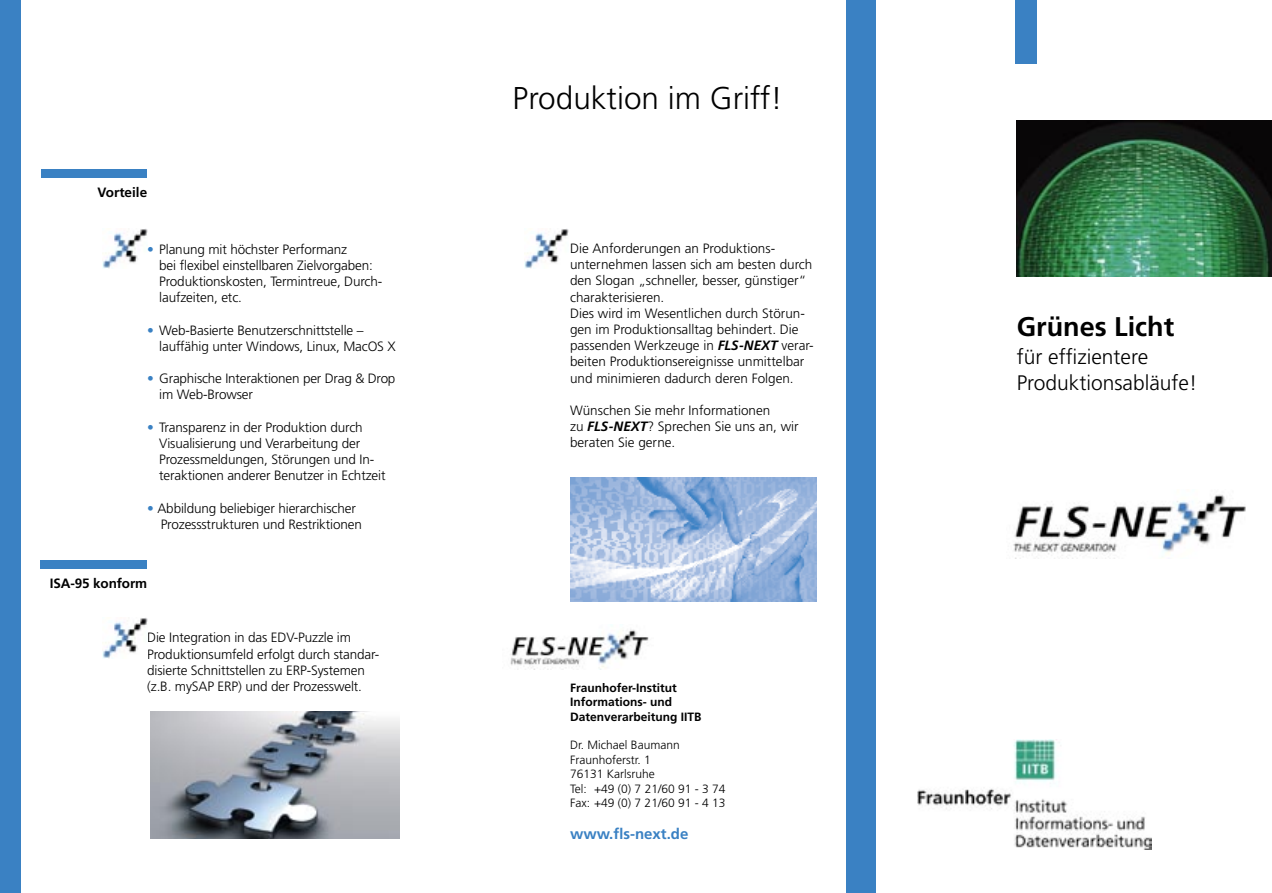
<style>
.page{position:relative;width:1272px;height:893px;background:#fff}
.page>*{position:absolute;margin:0;border:0;box-sizing:border-box;transform-origin:0 0}
.t1{font:300 31.5px "Frutiger";color:#000}
.t2{font:700 27px "Frutiger";color:#000}
.t3{font:300 21px "Frutiger";color:#000}
.t4{font:700 15px "Frutiger";color:#3a81c3}
.t5{font:300 13.5px/16.2px "Frutiger";letter-spacing:-.01em;color:#000}
.t6{font:700 13.5px "Frutiger";letter-spacing:-.01em;color:#000}
.t7{font:300 12px "Frutiger";color:#000}
.t8{font:700 12px "Frutiger";color:#000}
.s1{color:#3a81c3}
.s2{font-weight:700;font-style:italic}
</style>
<div class="page">
<div style="left:846px;top:0;width:30px;height:893px;background:#3a81c3"></div>
<div style="left:0;top:0;width:21px;height:893px;background:#3a81c3"></div>
<img style="left:570px;top:478px;width:246px;height:124px">
<img style="left:510px;top:629px;width:139px;height:41px">
<div style="left:41px;top:170px;width:105px;height:8px;background:#3a81c3"></div>
<img style="left:102px;top:229px;width:45px;height:39px">
<div style="left:1015px;top:0;width:21px;height:64px;background:#3a81c3"></div>
<img style="left:1016px;top:120px;width:255px;height:156px">
<img style="left:917px;top:739px;width:234px;height:110px">
<img style="left:1013px;top:494px;width:233px;height:64px">
<img style="left:150px;top:712px;width:250px;height:127px">
<img style="left:524px;top:229px;width:45px;height:39px">
<div style="left:40px;top:560px;width:106px;height:9px;background:#3a81c3"></div>
<img style="left:102px;top:618px;width:45px;height:40px">
<p class="t6" style="left:98px;top:185px;width:51px">Vorteile</p>
<p class="t5" style="left:159px;top:241px;width:225px;text-indent:-12px"><span class="s1">•</span> Planung mit höchster Performanz<br>bei flexibel einstellbaren Zielvorgaben:<br>Produktionskosten, Termintreue, Durch&shy;laufzeiten, etc.</p>
<p class="t5" style="left:147px;top:322px;width:218px"><span class="s1">•</span> Web-Basierte Benutzerschnittstelle –</p>
<p class="t5" style="left:159px;top:338px;width:238px">lauffähig unter Windows, Linux, MacOS X</p>
<p class="t5" style="left:159px;top:370px;width:238px;text-indent:-12px"><span class="s1">•</span> Graphische Interaktionen per Drag &amp; Drop im Web-Browser</p>
<p class="t5" style="left:159px;top:419px;width:228px;text-indent:-12px"><span class="s1">•</span> Transparenz in der Produktion durch Visualisierung und Verarbeitung der Prozessmeldungen, Störungen und In&shy;teraktionen anderer Benutzer in Echtzeit</p>
<p class="t5" style="left:161px;top:500px;width:203px;text-indent:-14px"><span class="s1">•</span> Abbildung beliebiger hierarchischer<br>Prozessstrukturen und Restriktionen</p>
<p class="t6" style="left:50px;top:575px;width:99px">ISA-95 konform</p>
<p class="t5" style="left:147px;top:630px;width:205px">Die Integration in das EDV-Puzzle im</p>
<p class="t5" style="left:147px;top:646px;width:234px">Produktionsumfeld erfolgt durch standar-</p>
<p class="t5" style="left:147px;top:662px;width:219px">disierte Schnittstellen zu ERP-Systemen</p>
<p class="t5" style="left:147px;top:678px;width:216px">(z.B. mySAP ERP) und der Prozesswelt.</p>
<p class="t1" style="left:512px;top:81px;width:272px">Produktion im Griff!</p>
<p class="t5" style="left:570px;top:240px;width:207px">Die Anforderungen an Produktions-</p>
<p class="t5" style="left:570px;top:256px;width:244px">unternehmen lassen sich am besten durch den Slogan „schneller, besser, günstiger“ charakterisieren.</p>
<p class="t5" style="left:570px;top:305px;width:245px">Dies wird im Wesentlichen durch Störun&shy;gen im Produktionsalltag behindert. Die passenden Werkzeuge in <span class="s2">FLS-NEXT</span> verar&shy;beiten Produktionsereignisse unmittelbar und minimieren dadurch deren Folgen.</p>
<p class="t5" style="left:570px;top:402px;width:230px">Wünschen Sie mehr Informationen<br>zu <span class="s2">FLS-NEXT</span>? Sprechen Sie uns an, wir beraten Sie gerne.</p>
<p class="t8" style="left:570px;top:681px;width:108px">Fraunhofer-Institut</p>
<p class="t8" style="left:570px;top:695px;width:103px">Informations- und</p>
<p class="t8" style="left:570px;top:709px;width:133px">Datenverarbeitung IITB</p>
<p class="t7" style="left:570px;top:738px;width:111px">Dr. Michael Baumann</p>
<p class="t7" style="left:570px;top:753px;width:82px">Fraunhoferstr. 1</p>
<p class="t7" style="left:570px;top:767px;width:86px">76131 Karlsruhe</p>
<p class="t7" style="left:570px;top:782px;width:157px">Tel: +49 (0) 7 21/60 91 - 3 74</p>
<p class="t7" style="left:570px;top:796px;width:157px">Fax: +49 (0) 7 21/60 91 - 4 13</p>
<p class="t4" style="left:570px;top:825px;width:120px">www.fls-next.de</p>
<p class="t2" style="left:1016px;top:311px;width:159px">Grünes Licht</p>
<p class="t3" style="left:1016px;top:345px;width:133px">für effizientere</p>
<p class="t3" style="left:1016px;top:370px;width:182px">Produktionsabläufe!</p>
</div>
